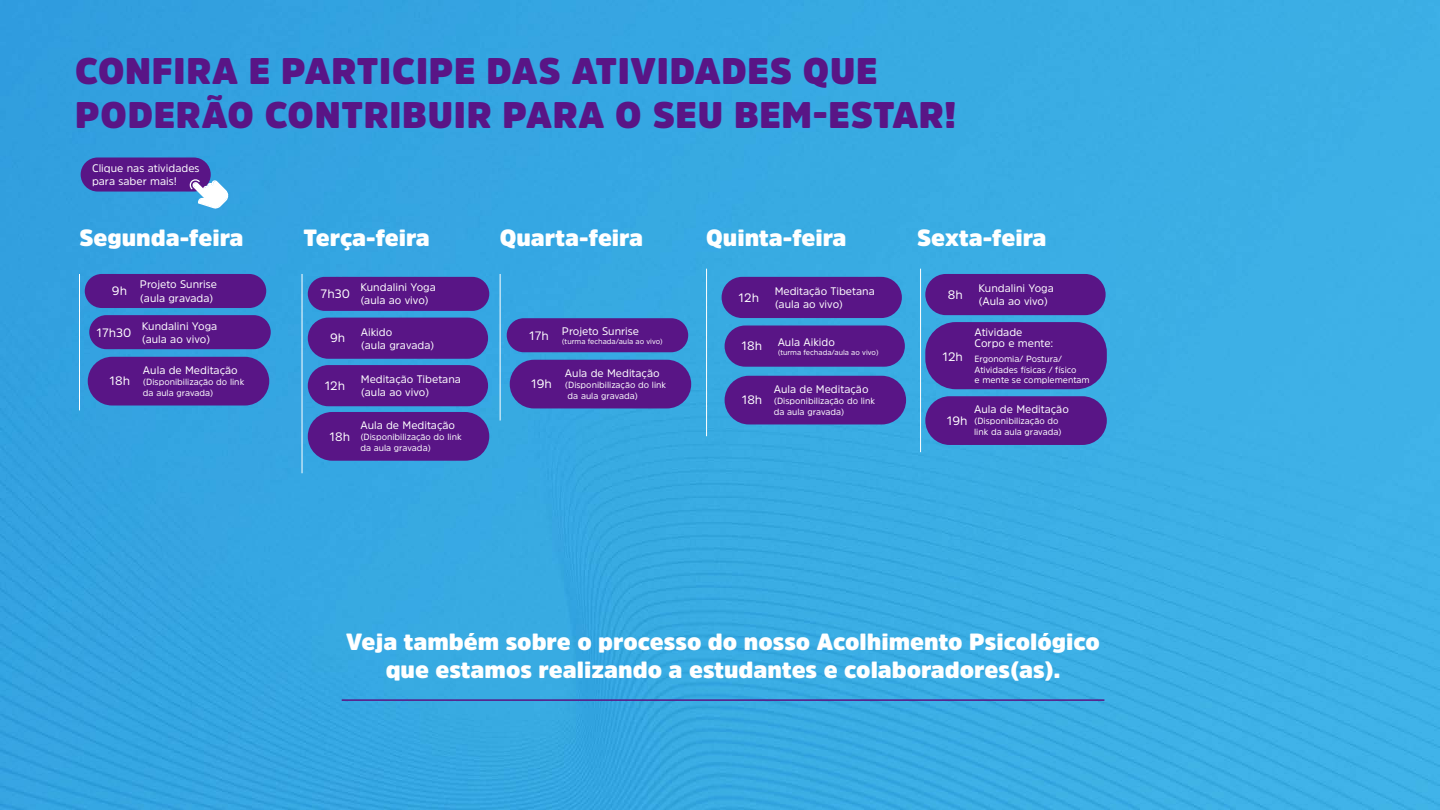
<style>
.page{position:relative;width:1440px;height:810px;background:#fff}
.page>*{position:absolute;margin:0;border:0;box-sizing:border-box;transform-origin:0 0}
.t1{font:900 36.67px/44px "Amsi Pro";letter-spacing:.02em;color:#591586}
.t2{font:900 23.25px/27.9px "Amsi Pro";color:#fff;text-align:center}
.t3{font:12.15px "Amsi Pro";color:#fff}
.t4{font:10.95px/13.1px "Amsi Pro";color:#fff}
.t5{font:9px/10.8px "Amsi Pro";color:#fff}
.t6{font:7.5px "Amsi Pro";color:#fff}
.s1{font-size:12.15px}
</style>
<div class="page">
<img style="left:0;top:0;width:1440px;height:810px">
<div style="left:89px;top:315px;width:182px;height:34px;background:#591586;border-radius:17px"></div>
<div style="left:308px;top:277px;width:181px;height:34px;background:#591586;border-radius:17px"></div>
<hr style="left:79px;top:274px;width:1px;height:136px;background:#fff">
<hr style="left:302px;top:274px;width:1px;height:199px;background:#fff">
<hr style="left:500px;top:274px;width:1px;height:147px;background:#fff">
<hr style="left:706px;top:269px;width:1px;height:167px;background:#fff">
<hr style="left:920px;top:269px;width:1px;height:183px;background:#fff">
<div style="left:85px;top:274px;width:181px;height:34px;background:#591586;border-radius:17px"></div>
<div style="left:507px;top:318px;width:181px;height:34px;background:#591586;border-radius:17px"></div>
<div style="left:510px;top:360px;width:181px;height:48px;background:#591586;border-radius:24px"></div>
<div style="left:88px;top:357px;width:181px;height:49px;background:#591586;border-radius:24px"></div>
<div style="left:308px;top:412px;width:181px;height:49px;background:#591586;border-radius:24px"></div>
<div style="left:925px;top:322px;width:182px;height:67px;background:#591586;border-radius:30px"></div>
<div style="left:308px;top:318px;width:180px;height:41px;background:#591586;border-radius:21px"></div>
<div style="left:725px;top:326px;width:180px;height:41px;background:#591586;border-radius:21px"></div>
<div style="left:925px;top:274px;width:181px;height:41px;background:#591586;border-radius:21px"></div>
<div style="left:308px;top:365px;width:180px;height:41px;background:#591586;border-radius:21px"></div>
<div style="left:722px;top:277px;width:180px;height:41px;background:#591586;border-radius:21px"></div>
<div style="left:725px;top:376px;width:181px;height:48px;background:#591586;border-radius:24px"></div>
<div style="left:925px;top:396px;width:182px;height:49px;background:#591586;border-radius:24px"></div>
<div style="left:81px;top:158px;width:130px;height:34px;background:#591586;border-radius:17px"></div>
<svg style="left:189px;top:179px;width:40px;height:30px"></svg>
<hr style="left:342px;top:699px;width:762px;height:2px;background:#591586">
<h1 class="t1" style="left:75px;top:49px;width:883px">CONFIRA E PARTICIPE DAS ATIVIDADES QUE<br>PODERÃO CONTRIBUIR PARA O SEU BEM-ESTAR!</h1>
<p class="t4" style="left:92px;top:161px;width:109px">Clique nas atividades para saber mais!</p>
<h2 class="t2" style="left:80px;top:224px;width:166px">Segunda-feira</h2>
<h2 class="t2" style="left:303px;top:224px;width:128px">Terça-feira</h2>
<h2 class="t2" style="left:500px;top:224px;width:145px">Quarta-feira</h2>
<h2 class="t2" style="left:706px;top:224px;width:142px">Quinta-feira</h2>
<h2 class="t2" style="left:917px;top:224px;width:131px">Sexta-feira</h2>
<p class="t3" style="left:112px;top:283px;width:17px">9h</p>
<p class="t4" style="left:140px;top:278px;width:79px">Projeto Sunrise (aula gravada)</p>
<p class="t4" style="left:529px;top:324px;width:111px"><span class="s1">17h</span> Projeto Sunrise</p>
<p class="t6" style="left:562px;top:336px;width:103px">(turma fechada/aula ao vivo)</p>
<p class="t3" style="left:531px;top:376px;width:22px">19h</p>
<p class="t3" style="left:321px;top:286px;width:31px">7h30</p>
<p class="t4" style="left:360px;top:281px;width:77px">Kundalini Yoga (aula ao vivo)</p>
<p class="t3" style="left:948px;top:286px;width:16px">8h</p>
<p class="t4" style="left:978px;top:281px;width:77px">Kundalini Yoga (Aula ao vivo)</p>
<p class="t3" style="left:738px;top:289px;width:22px">12h</p>
<p class="t4" style="left:775px;top:284px;width:102px">Meditação Tibetana (aula ao vivo)</p>
<p class="t3" style="left:96px;top:324px;width:37px">17h30</p>
<p class="t4" style="left:142px;top:319px;width:77px">Kundalini Yoga (aula ao vivo)</p>
<p class="t3" style="left:330px;top:330px;width:17px">9h</p>
<p class="t4" style="left:361px;top:325px;width:75px">Aikido<br>(aula gravada)</p>
<p class="t4" style="left:975px;top:327px;width:80px;line-height:10.1px">Atividade<br>Corpo e mente:</p>
<p class="t5" style="left:975px;top:353px;width:117px">Ergonomia/ Postura/<br>Atividades físicas / físico<br>e mente se complementam</p>
<p class="t3" style="left:741px;top:338px;width:22px">18h</p>
<p class="t4" style="left:778px;top:335px;width:59px">Aula Aikido</p>
<p class="t6" style="left:778px;top:347px;width:103px">(turma fechada/aula ao vivo)</p>
<p class="t3" style="left:942px;top:348px;width:22px">12h</p>
<p class="t4" style="left:143px;top:363px;width:96px">Aula de Meditação</p>
<p class="t5" style="left:143px;top:376px;width:103px">(Disponibilização do link da aula gravada)</p>
<p class="t4" style="left:565px;top:366px;width:96px">Aula de Meditação</p>
<p class="t5" style="left:565px;top:379px;width:103px">(Disponibilização do link da aula gravada)</p>
<p class="t3" style="left:325px;top:377px;width:22px">12h</p>
<p class="t4" style="left:361px;top:373px;width:102px">Meditação Tibetana (aula ao vivo)</p>
<p class="t3" style="left:110px;top:373px;width:22px">18h</p>
<p class="t4" style="left:774px;top:382px;width:96px">Aula de Meditação</p>
<p class="t5" style="left:774px;top:395px;width:103px">(Disponibilização do link da aula gravada)</p>
<p class="t3" style="left:742px;top:392px;width:22px">18h</p>
<p class="t4" style="left:974px;top:403px;width:96px">Aula de Meditação</p>
<p class="t5" style="left:974px;top:416px;width:89px">(Disponibilização do link da aula gravada)</p>
<p class="t3" style="left:947px;top:412px;width:22px">19h</p>
<p class="t4" style="left:360px;top:419px;width:96px">Aula de Meditação</p>
<p class="t5" style="left:360px;top:431px;width:103px">(Disponibilização do link da aula gravada)</p>
<p class="t3" style="left:330px;top:428px;width:22px">18h</p>
<h2 class="t2" style="left:346px;top:628px;width:755px">Veja também sobre o processo do nosso Acolhimento Psicológico que estamos realizando a estudantes e colaboradores(as).</h2>
</div>
